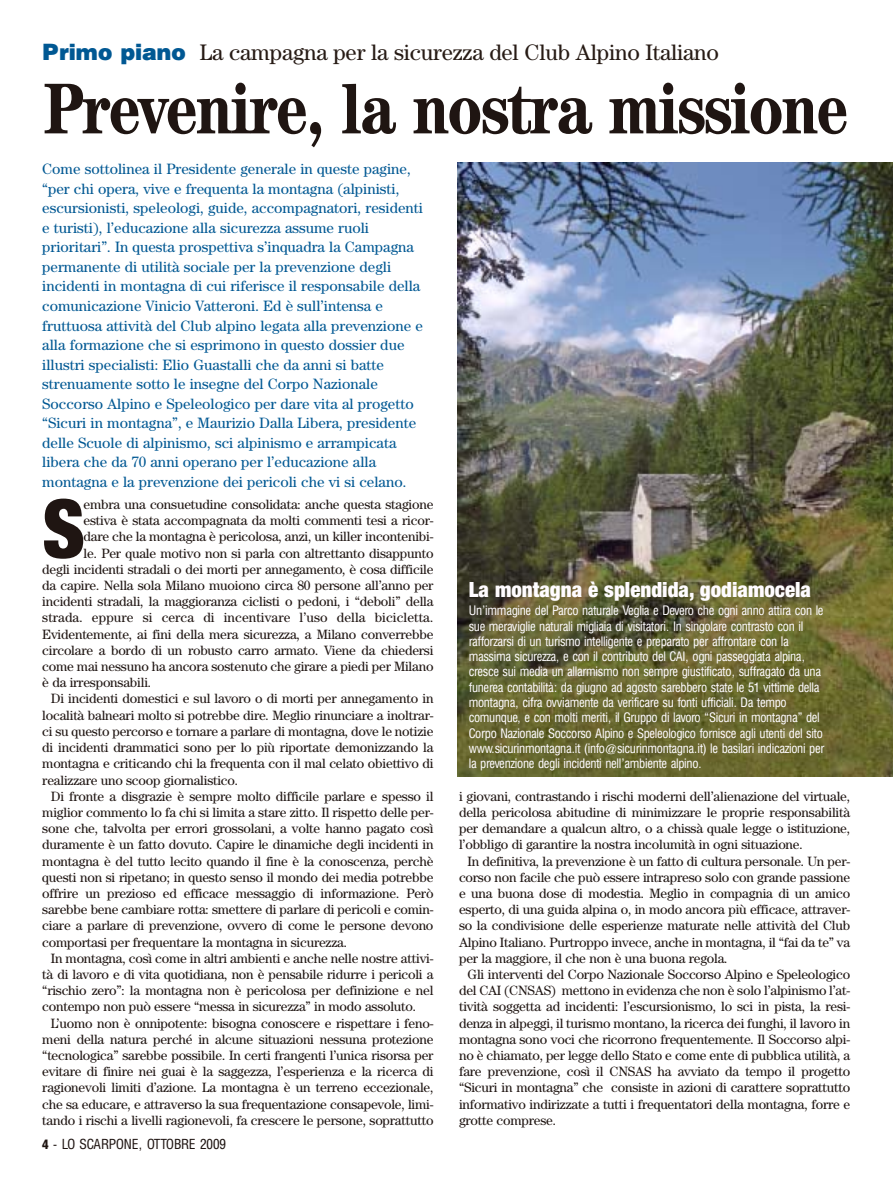
<style>
.page{position:relative;width:893px;height:1191px;background:#fff}
.page>*{position:absolute;margin:0;border:0;box-sizing:border-box;transform-origin:0 0}
.t1{font:900 condensed 81px "Helvetica Neue";color:#1f1512}
.t2{font:700 condensed 72px "Century";letter-spacing:-.02em;color:#1f1512}
.t3{font:22.5px "Century";letter-spacing:-.01em;color:#271b15}
.t4{font:900 condensed 21px "Helvetica Neue";color:#fffcff}
.t5{font:15px/19.5px "Century";color:#005893}
.t6{font:13.5px/16.2px "Century";letter-spacing:-.015em;color:#1f1512;text-align:justify}
.t7{font:13.5px "Century";letter-spacing:.005em;color:#1f1512}
.t8{font:condensed 13.5px "AT Triumvirate";color:#1f1512}
.t9{font:condensed 12.75px/15.3px "AT Triumvirate";letter-spacing:-.025em;color:#fffcff}
.s1{font-family:"Cg Triumvirate Bl";color:#005893}
.s2{font-weight:900;font-size:12.75px}
</style>
<div class="page">
<img style="left:458px;top:163px;width:435px;height:613px">
<h3 class="t3" style="left:42px;top:44px;width:678px"><span class="s1">Primo piano</span> La campagna per la sicurezza del Club Alpino Italiano</h3>
<h2 class="t2" style="left:42px;top:84px;width:808px">Prevenire, la nostra missione</h2>
<p class="t5" style="left:42px;top:161px;width:382px">Come sottolinea il Presidente generale in queste pagine, “per chi opera, vive e frequenta la montagna (alpinisti, escursionisti, speleologi, guide, accompagnatori, residenti e turisti), l’educazione alla sicurezza assume ruoli prioritari”. In questa prospettiva s’inquadra la Campagna permanente di utilità sociale per la prevenzione degli incidenti in montagna di cui riferisce il responsabile della comunicazione Vinicio Vatteroni. Ed è sull’intensa e fruttuosa attività del Club alpino legata alla prevenzione e alla formazione che si esprimono in questo dossier due illustri specialisti: Elio Guastalli che da anni si batte strenuamente sotto le insegne del Corpo Nazionale Soccorso Alpino e Speleologico per dare vita al progetto “Sicuri in montagna”, e Maurizio Dalla Libera, presidente delle Scuole di alpinismo, sci alpinismo e arrampicata libera che da 70 anni operano per l’educazione alla montagna e la prevenzione dei pericoli che vi si celano.</p>
<h1 class="t1" style="left:42px;top:500px;width:44px">S</h1>
<p class="t6" style="left:84px;top:497px;width:351px">embra una consuetudine consolidata: anche questa stagione</p>
<p class="t6" style="left:84px;top:513px;width:351px">estiva è stata accompagnata da molti commenti tesi a ricor-</p>
<p class="t6" style="left:84px;top:530px;width:351px">dare che la montagna è pericolosa, anzi, un killer incontenibi-</p>
<p class="t6" style="left:84px;top:546px;width:351px">le. Per quale motivo non si parla con altrettanto disappunto</p>
<p class="t6" style="left:42px;top:562px;width:393px">degli incidenti stradali o dei morti per annegamento, è cosa difficile</p>
<p class="t6" style="left:42px;top:578px;width:393px">da capire. Nella sola Milano muoiono circa 80 persone all’anno per</p>
<p class="t6" style="left:42px;top:594px;width:393px">incidenti stradali, la maggioranza ciclisti o pedoni, i “deboli” della</p>
<p class="t7" style="left:42px;top:613px;width:393px">strada. eppure si cerca di incentivare l’uso della bicicletta.</p>
<p class="t6" style="left:42px;top:627px;width:393px">Evidentemente, ai fini della mera sicurezza, a Milano converrebbe</p>
<p class="t6" style="left:42px;top:643px;width:393px">circolare a bordo di un robusto carro armato. Viene da chiedersi</p>
<p class="t6" style="left:42px;top:659px;width:393px">come mai nessuno ha ancora sostenuto che girare a piedi per Milano</p>
<p class="t6" style="left:42px;top:675px;width:110px">è da irresponsabili.</p>
<p class="t6" style="left:51px;top:692px;width:384px">Di incidenti domestici e sul lavoro o di morti per annegamento in</p>
<p class="t6" style="left:42px;top:708px;width:393px">località balneari molto si potrebbe dire. Meglio rinunciare a inoltrar-</p>
<p class="t6" style="left:42px;top:724px;width:393px">ci su questo percorso e tornare a parlare di montagna, dove le notizie</p>
<p class="t6" style="left:42px;top:740px;width:393px">di incidenti drammatici sono per lo più riportate demonizzando la</p>
<p class="t6" style="left:42px;top:756px;width:393px">montagna e criticando chi la frequenta con il mal celato obiettivo di</p>
<p class="t6" style="left:42px;top:773px;width:197px">realizzare uno scoop giornalistico.</p>
<p class="t6" style="left:51px;top:789px;width:384px">Di fronte a disgrazie è sempre molto difficile parlare e spesso il</p>
<p class="t6" style="left:42px;top:805px;width:393px">miglior commento lo fa chi si limita a stare zitto. Il rispetto delle per-</p>
<p class="t6" style="left:42px;top:821px;width:393px">sone che, talvolta per errori grossolani, a volte hanno pagato così</p>
<p class="t6" style="left:42px;top:837px;width:393px">duramente è un fatto dovuto. Capire le dinamiche degli incidenti in</p>
<p class="t6" style="left:42px;top:854px;width:393px">montagna è del tutto lecito quando il fine è la conoscenza, perchè</p>
<p class="t6" style="left:42px;top:870px;width:393px">questi non si ripetano; in questo senso il mondo dei media potrebbe</p>
<p class="t6" style="left:42px;top:886px;width:393px">offrire un prezioso ed efficace messaggio di informazione. Però</p>
<p class="t6" style="left:42px;top:902px;width:393px">sarebbe bene cambiare rotta: smettere di parlare di pericoli e comin-</p>
<p class="t6" style="left:42px;top:918px;width:393px">ciare a parlare di prevenzione, ovvero di come le persone devono</p>
<p class="t6" style="left:42px;top:935px;width:306px">comportasi per frequentare la montagna in sicurezza.</p>
<p class="t6" style="left:51px;top:951px;width:384px">In montagna, così come in altri ambienti e anche nelle nostre attivi-</p>
<p class="t6" style="left:42px;top:967px;width:393px">tà di lavoro e di vita quotidiana, non è pensabile ridurre i pericoli a</p>
<p class="t6" style="left:42px;top:983px;width:393px">“rischio zero”: la montagna non è pericolosa per definizione e nel</p>
<p class="t6" style="left:42px;top:999px;width:375px">contempo non può essere “messa in sicurezza” in modo assoluto.</p>
<p class="t6" style="left:51px;top:1016px;width:384px">L’uomo non è onnipotente: bisogna conoscere e rispettare i feno-</p>
<p class="t6" style="left:42px;top:1032px;width:393px">meni della natura perché in alcune situazioni nessuna protezione</p>
<p class="t6" style="left:42px;top:1048px;width:393px">“tecnologica” sarebbe possibile. In certi frangenti l’unica risorsa per</p>
<p class="t6" style="left:42px;top:1064px;width:393px">evitare di finire nei guai è la saggezza, l’esperienza e la ricerca di</p>
<p class="t6" style="left:42px;top:1080px;width:393px">ragionevoli limiti d’azione. La montagna è un terreno eccezionale,</p>
<p class="t6" style="left:42px;top:1097px;width:393px">che sa educare, e attraverso la sua frequentazione consapevole, limi-</p>
<p class="t6" style="left:42px;top:1113px;width:393px">tando i rischi a livelli ragionevoli, fa crescere le persone, soprattutto</p>
<p class="t8" style="left:42px;top:1138px;width:185px"><span class="s2">4</span> - LO SCARPONE, OTTOBRE 2009</p>
<h3 class="t4" style="left:469px;top:582px;width:344px">La montagna è splendida, godiamocela</h3>
<p class="t9" style="left:469px;top:604px;width:357px">Un’immagine del Parco naturale Veglia e Devero che ogni anno attira con le sue meraviglie naturali migliaia di visitatori. In singolare contrasto con il rafforzarsi di un turismo intelligente e preparato per affrontare con la massima sicurezza, e con il contributo del CAI, ogni passeggiata alpina, cresce sui media un allarmismo non sempre giustificato, suffragato da una funerea contabilità: da giugno ad agosto sarebbero state le 51 vittime della montagna, cifra ovviamente da verificare su fonti ufficiali. Da tempo comunque, e con molti meriti, il Gruppo di lavoro “Sicuri in montagna” del Corpo Nazionale Soccorso Alpino e Speleologico fornisce agli utenti del sito www.sicurinmontagna.it (info@sicurinmontagna.it) le basilari indicazioni per la prevenzione degli incidenti nell’ambiente alpino.</p>
<p class="t6" style="left:459px;top:789px;width:393px">i giovani, contrastando i rischi moderni dell’alienazione del virtuale, della pericolosa abitudine di minimizzare le proprie responsabilità per demandare a qualcun altro, o a chissà quale legge o istituzione, l’obbligo di garantire la nostra incolumità in ogni situazione.</p>
<p class="t6" style="left:459px;top:854px;width:393px;text-indent:9px">In definitiva, la prevenzione è un fatto di cultura personale. Un per&shy;corso non facile che può essere intrapreso solo con grande passione e una buona dose di modestia. Meglio in compagnia di un amico esperto, di una guida alpina o, in modo ancora più efficace, attraver&shy;so la condivisione delle esperienze maturate nelle attività del Club Alpino Italiano. Purtroppo invece, anche in montagna, il “fai da te” va per la maggiore, il che non è una buona regola.</p>
<p class="t6" style="left:459px;top:967px;width:393px;text-indent:9px">Gli interventi del Corpo Nazionale Soccorso Alpino e Speleologico del CAI (CNSAS) mettono in evidenza che non è solo l’alpinismo l’at&shy;tività soggetta ad incidenti: l’escursionismo, lo sci in pista, la resi&shy;denza in alpeggi, il turismo montano, la ricerca dei funghi, il lavoro in montagna sono voci che ricorrono frequentemente. Il Soccorso alpi&shy;no è chiamato, per legge dello Stato e come ente di pubblica utilità, a fare prevenzione, così il CNSAS ha avviato da tempo il progetto “Sicuri in montagna” che consiste in azioni di carattere soprattutto informativo indirizzate a tutti i frequentatori della montagna, forre e grotte comprese.</p>
</div>
